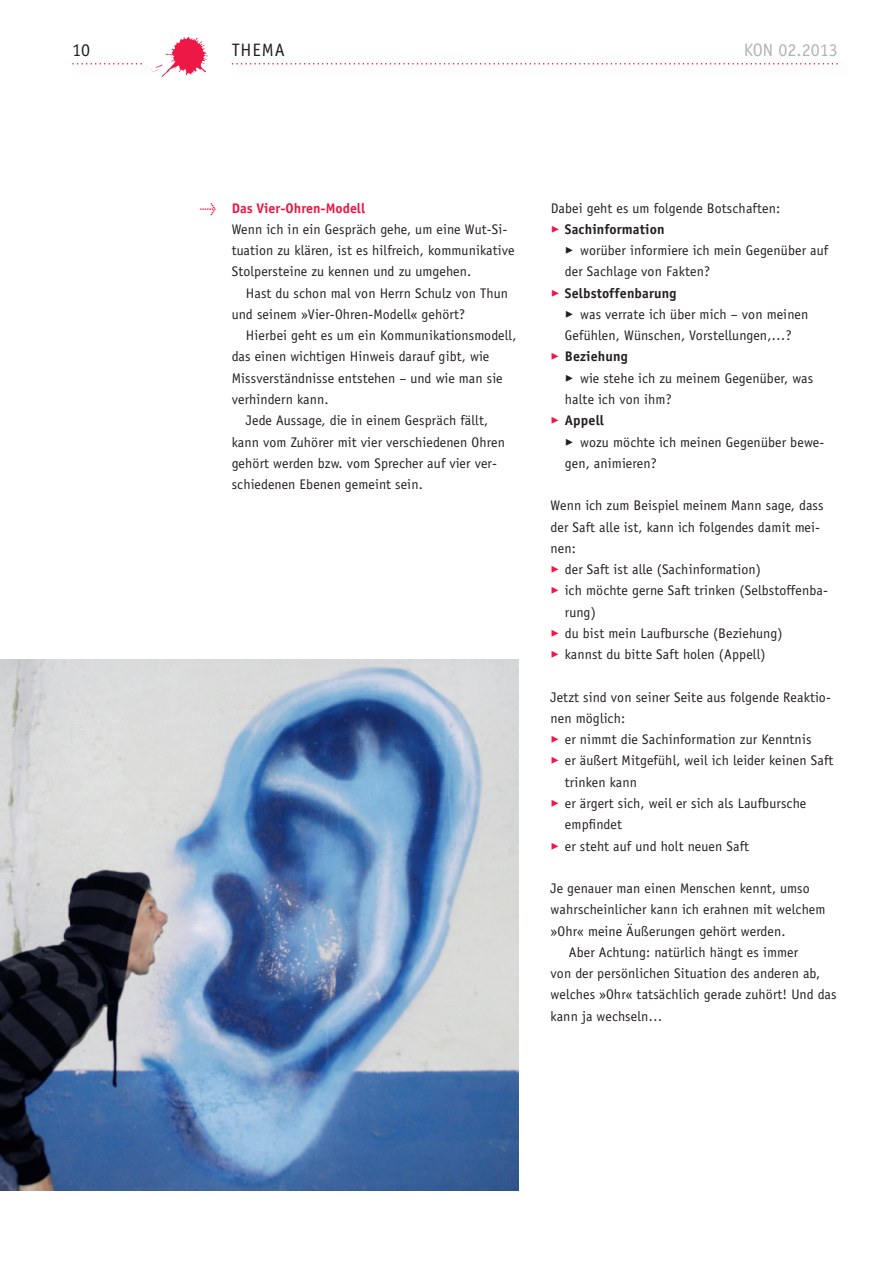
<style>
.page{position:relative;width:893px;height:1263px;background:#fff}
.page>*{position:absolute;margin:0;border:0;box-sizing:border-box;transform-origin:0 0}
.t1{font:18px "Officina Sans";color:#b2b3b7}
.t2{font:18px "Officina Sans";letter-spacing:.05em;color:#231f20}
.t3{font:13.95px/21.3px "Officina Sans";letter-spacing:.01em;color:#231f20}
.t4{font:700 13.95px "Officina Sans";letter-spacing:.01em;color:#231f20}
.s1{font-family:"Meta Pro";color:#ed1845}
.s2{font-weight:700;color:#ed1845}
.s3{font-family:"My Dingbests";color:#ed1845}
.s4{font-weight:700}
.s5{font-family:"My Dingbests"}
.s6{font-family:"My Dingbests";font-weight:400;color:#ed1845}
</style>
<div class="page">
<svg style="left:72px;top:63px;width:70px;height:2px"></svg>
<svg style="left:232px;top:63px;width:606px;height:2px"></svg>
<img style="left:151px;top:38px;width:57px;height:39px">
<img style="left:0;top:659px;width:519px;height:532px">
<p class="t2" style="left:72px;top:39px;width:19px">10</p>
<p class="t2" style="left:232px;top:39px;width:54px">THEMA</p>
<p class="t1" style="left:744px;top:39px;width:96px">KON 02.2013</p>
<p class="t3" style="left:232px;top:197px;width:284px;text-indent:-32px"><span class="s1">→</span> <span class="s2">Das Vier-Ohren-Modell<br></span>Wenn ich in ein Gespräch gehe, um eine Wut-Si&shy;tuation zu klären, ist es hilfreich, kommunikative Stolpersteine zu kennen und zu umgehen.</p>
<p class="t3" style="left:232px;top:282px;width:278px;text-indent:14px">Hast du schon mal von Herrn Schulz von Thun und seinem »Vier-Ohren-Modell« gehört?</p>
<p class="t3" style="left:246px;top:325px;width:272px">Hierbei geht es um ein Kommunikationsmodell,</p>
<p class="t3" style="left:232px;top:346px;width:259px">das einen wichtigen Hinweis darauf gibt, wie</p>
<p class="t3" style="left:232px;top:367px;width:272px">Missverständnisse entstehen – und wie man sie</p>
<p class="t3" style="left:232px;top:389px;width:98px">verhindern kann.</p>
<p class="t3" style="left:246px;top:410px;width:244px">Jede Aussage, die in einem Gespräch fällt,</p>
<p class="t3" style="left:232px;top:431px;width:275px">kann vom Zuhörer mit vier verschiedenen Ohren</p>
<p class="t3" style="left:232px;top:452px;width:267px">gehört werden bzw. vom Sprecher auf vier ver-</p>
<p class="t3" style="left:232px;top:474px;width:193px">schiedenen Ebenen gemeint sein.</p>
<p class="t3" style="left:551px;top:197px;width:231px">Dabei geht es um folgende Botschaften: <span class="s3">&gt;</span> <span class="s4">Sachinformation</span></p>
<p class="t3" style="left:565px;top:240px;width:265px"><span class="s5">&gt;</span> worüber informiere ich mein Gegenüber auf</p>
<p class="t3" style="left:565px;top:261px;width:147px">der Sachlage von Fakten?</p>
<p class="t4" style="left:551px;top:284px;width:127px"><span class="s6">&gt;</span> Selbstoffenbarung</p>
<p class="t3" style="left:565px;top:304px;width:245px"><span class="s5">&gt;</span> was verrate ich über mich – von meinen</p>
<p class="t3" style="left:565px;top:325px;width:228px">Gefühlen, Wünschen, Vorstellungen,…?</p>
<p class="t4" style="left:551px;top:348px;width:79px"><span class="s6">&gt;</span> Beziehung</p>
<p class="t3" style="left:565px;top:367px;width:250px"><span class="s5">&gt;</span> wie stehe ich zu meinem Gegenüber, was</p>
<p class="t3" style="left:565px;top:389px;width:108px">halte ich von ihm?</p>
<p class="t4" style="left:551px;top:412px;width:55px"><span class="s6">&gt;</span> Appell</p>
<p class="t3" style="left:565px;top:431px;width:261px"><span class="s5">&gt;</span> wozu möchte ich meinen Gegenüber bewe-</p>
<p class="t3" style="left:565px;top:452px;width:93px">gen, animieren?</p>
<p class="t3" style="left:551px;top:495px;width:274px">Wenn ich zum Beispiel meinem Mann sage, dass</p>
<p class="t3" style="left:551px;top:516px;width:271px">der Saft alle ist, kann ich folgendes damit mei-</p>
<p class="t3" style="left:551px;top:537px;width:27px">nen:</p>
<p class="t3" style="left:551px;top:559px;width:212px"><span class="s3">&gt;</span> der Saft ist alle (Sachinformation)</p>
<p class="t3" style="left:551px;top:580px;width:279px"><span class="s3">&gt;</span> ich möchte gerne Saft trinken (Selbstoffenba-</p>
<p class="t3" style="left:565px;top:601px;width:33px">rung)</p>
<p class="t3" style="left:551px;top:622px;width:234px"><span class="s3">&gt;</span> du bist mein Laufbursche (Beziehung)</p>
<p class="t3" style="left:551px;top:644px;width:216px"><span class="s3">&gt;</span> kannst du bitte Saft holen (Appell)</p>
<p class="t3" style="left:551px;top:686px;width:282px">Jetzt sind von seiner Seite aus folgende Reaktio-</p>
<p class="t3" style="left:551px;top:707px;width:76px">nen möglich:</p>
<p class="t3" style="left:551px;top:729px;width:262px"><span class="s3">&gt;</span> er nimmt die Sachinformation zur Kenntnis</p>
<p class="t3" style="left:551px;top:750px;width:284px"><span class="s3">&gt;</span> er äußert Mitgefühl, weil ich leider keinen Saft</p>
<p class="t3" style="left:565px;top:771px;width:74px">trinken kann</p>
<p class="t3" style="left:551px;top:793px;width:257px"><span class="s3">&gt;</span> er ärgert sich, weil er sich als Laufbursche</p>
<p class="t3" style="left:565px;top:814px;width:59px">empfindet</p>
<p class="t3" style="left:551px;top:835px;width:200px"><span class="s3">&gt;</span> er steht auf und holt neuen Saft</p>
<p class="t3" style="left:551px;top:878px;width:261px">Je genauer man einen Menschen kennt, umso</p>
<p class="t3" style="left:551px;top:899px;width:276px">wahrscheinlicher kann ich erahnen mit welchem</p>
<p class="t3" style="left:551px;top:920px;width:236px">»Ohr« meine Äußerungen gehört werden.</p>
<p class="t3" style="left:569px;top:941px;width:231px">Aber Achtung: natürlich hängt es immer</p>
<p class="t3" style="left:551px;top:963px;width:271px">von der persönlichen Situation des anderen ab,</p>
<p class="t3" style="left:551px;top:984px;width:287px">welches »Ohr« tatsächlich gerade zuhört! Und das</p>
<p class="t3" style="left:551px;top:1005px;width:113px">kann ja wechseln…</p>
</div>
